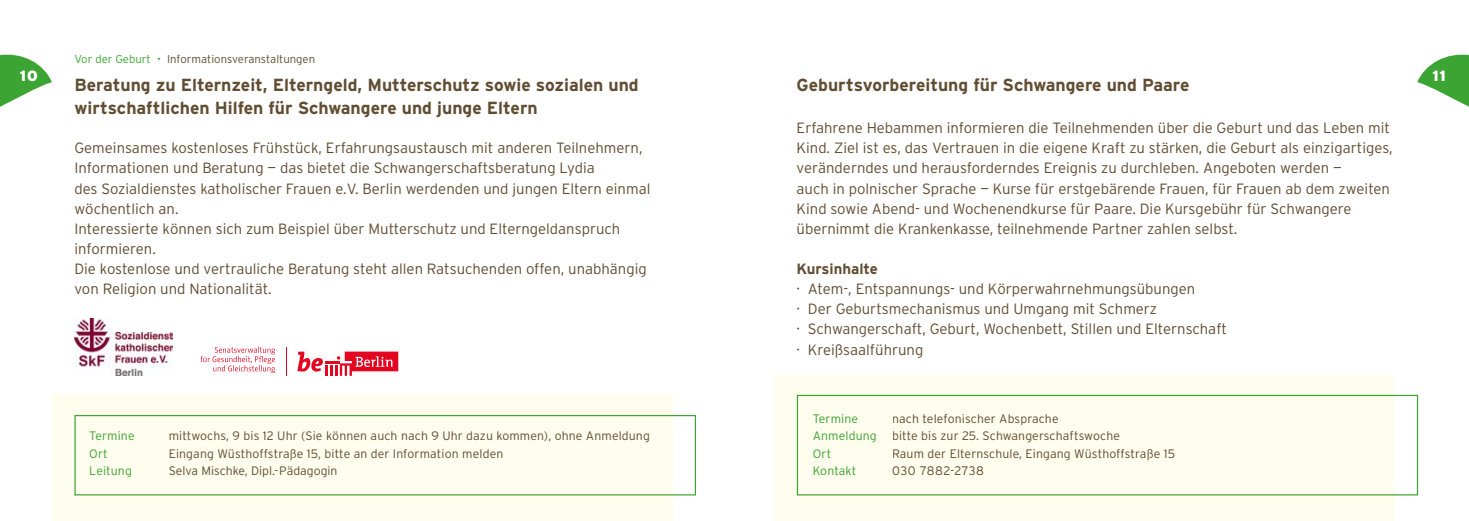
<style>
.page{position:relative;width:1469px;height:521px;background:#fff}
.page>*{position:absolute;margin:0;border:0;box-sizing:border-box;transform-origin:0 0}
.t1{font:700 17.5px/22.8px "Interstate";color:#614d32}
.t2{font:300 14.88px/20.1px "Interstate";color:#614d32}
.t3{font:700 14.88px "Interstate";color:#614d32}
.t4{font:900 14.88px "Interstate";color:#fff}
.t5{font:300 12.25px "Interstate";letter-spacing:.01em;color:#614d32}
.t6{font:300 12.25px "Interstate";letter-spacing:.01em;color:#614c2f}
.t7{font:300 12.25px "Interstate";letter-spacing:.01em;color:#3ca32f}
.t8{font:300 12.25px "Interstate";letter-spacing:.01em;color:#3ca432}
.t9{font:300 11.38px "Interstate";color:#614d32}
.s1{color:#3ca432}
.s2{font-weight:700;color:#3ca432}
</style>
<div class="page">
<svg style="left:0;top:54px;width:52px;height:53px"></svg>
<svg style="left:1417px;top:54px;width:51px;height:52px"></svg>
<div style="left:775px;top:375px;width:619px;height:146px;background:#fffdee"></div>
<svg style="left:796px;top:395px;width:622px;height:100px;background:#fafbea"></svg>
<div style="left:52px;top:395px;width:620px;height:126px;background:#fffdee"></div>
<svg style="left:74px;top:415px;width:622px;height:80px"></svg>
<svg style="left:297px;top:351px;width:101px;height:25px"></svg>
<svg style="left:286px;top:347px;width:1px;height:29px"></svg>
<svg style="left:200px;top:346px;width:75px;height:27px"></svg>
<img style="left:74px;top:318px;width:98px;height:57px">
<p class="t9" style="left:74px;top:52px;width:242px"><span class="s1">Vor der Geburt</span> <span class="s2">·</span> Informationsveranstaltungen</p>
<p class="t1" style="left:74px;top:74px;width:566px">Beratung zu Elternzeit, Elterngeld, Mutterschutz sowie sozialen und wirtschaftlichen Hilfen für Schwangere und junge Eltern</p>
<p class="t4" style="left:20px;top:67px;width:19px">10</p>
<p class="t4" style="left:1432px;top:67px;width:15px">11</p>
<p class="t1" style="left:796px;top:74px;width:394px">Geburtsvorbereitung für Schwangere und Paare</p>
<p class="t2" style="left:74px;top:138px;width:577px">Gemeinsames kostenloses Frühstück, Erfahrungsaustausch mit anderen Teilnehmern, Informationen und Beratung — das bietet die Schwangerschaftsberatung Lydia<br>des Sozialdienstes katholischer Frauen e.V. Berlin werdenden und jungen Eltern einmal wöchentlich an.<br>Interessierte können sich zum Beispiel über Mutterschutz und Elterngeldanspruch informieren.<br>Die kostenlose und vertrauliche Beratung steht allen Ratsuchenden offen, unabhängig von Religion und Nationalität.</p>
<p class="t8" style="left:89px;top:428px;width:47px">Termine</p>
<p class="t5" style="left:169px;top:428px;width:482px">mittwochs, 9 bis 12 Uhr (Sie können auch nach 9 Uhr dazu kommen), ohne Anmeldung</p>
<p class="t8" style="left:89px;top:446px;width:20px">Ort</p>
<p class="t5" style="left:169px;top:446px;width:336px">Eingang Wüsthoffstraße 15, bitte an der Information melden</p>
<p class="t8" style="left:89px;top:463px;width:44px">Leitung</p>
<p class="t5" style="left:169px;top:463px;width:170px">Selva Mischke, Dipl.-Pädagogin</p>
<p class="t2" style="left:796px;top:118px;width:597px">Erfahrene Hebammen informieren die Teilnehmenden über die Geburt und das Leben mit Kind. Ziel ist es, das Vertrauen in die eigene Kraft zu stärken, die Geburt als einzigartiges, veränderndes und herausforderndes Ereignis zu durchleben. Angeboten werden —<br>auch in polnischer Sprache — Kurse für erstgebärende Frauen, für Frauen ab dem zweiten Kind sowie Abend- und Wochenendkurse für Paare. Die Kursgebühr für Schwangere übernimmt die Krankenkasse, teilnehmende Partner zahlen selbst.</p>
<p class="t3" style="left:796px;top:260px;width:83px">Kursinhalte</p>
<p class="t2" style="left:796px;top:279px;width:432px">· Atem-, Entspannungs- und Körperwahrnehmungsübungen<br>· Der Geburtsmechanismus und Umgang mit Schmerz<br>· Schwangerschaft, Geburt, Wochenbett, Stillen und Elternschaft · Kreißsaalführung</p>
<p class="t7" style="left:812px;top:411px;width:47px">Termine</p>
<p class="t6" style="left:892px;top:411px;width:168px">nach telefonischer Absprache</p>
<p class="t7" style="left:812px;top:428px;width:65px">Anmeldung</p>
<p class="t6" style="left:892px;top:428px;width:229px">bitte bis zur 25. Schwangerschaftswoche</p>
<p class="t7" style="left:812px;top:446px;width:20px">Ort</p>
<p class="t6" style="left:892px;top:446px;width:284px">Raum der Elternschule, Eingang Wüsthoffstraße 15</p>
<p class="t7" style="left:812px;top:463px;width:45px">Kontakt</p>
<p class="t6" style="left:892px;top:463px;width:93px">030 7882-2738</p>
</div>
